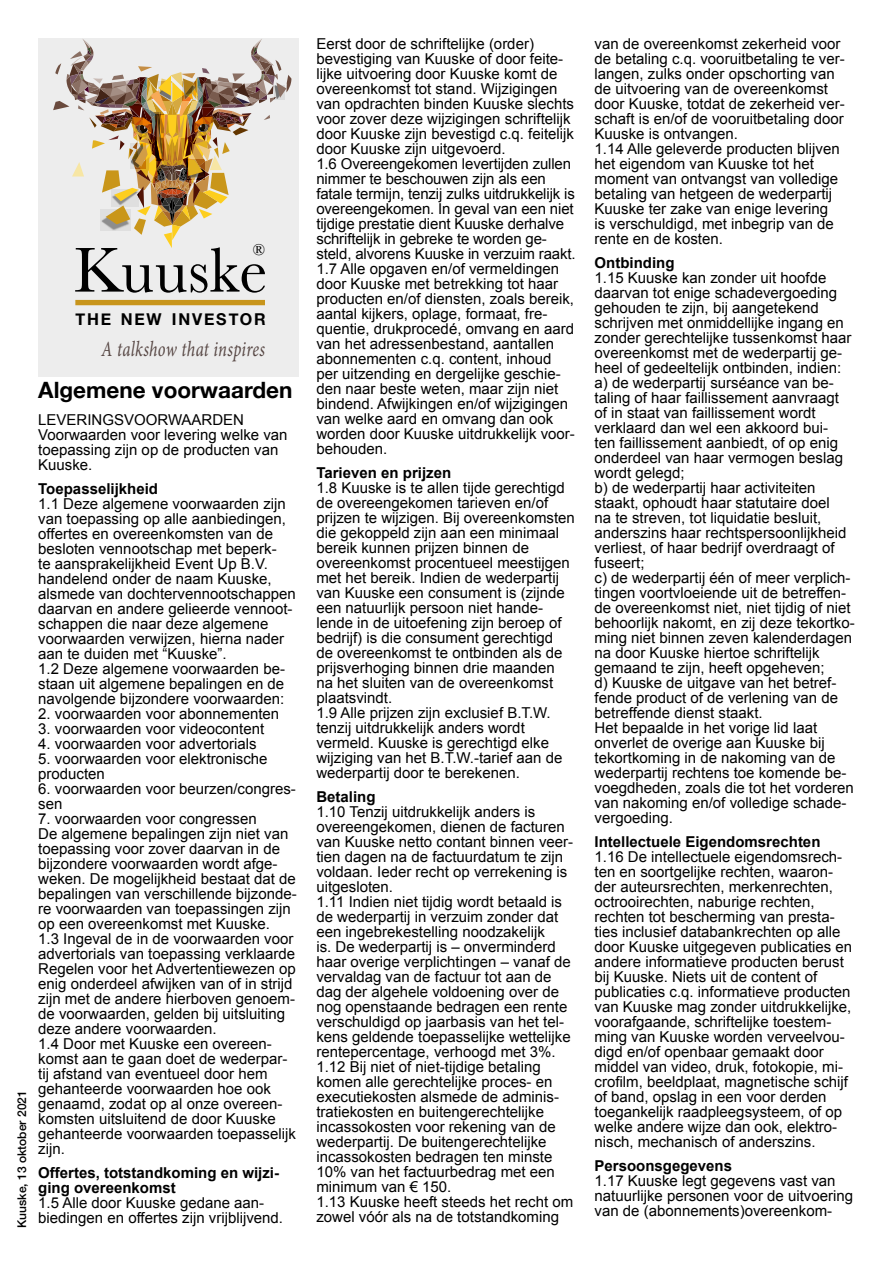
<style>
.page{position:relative;width:893px;height:1263px;background:#fff}
.page>*{position:absolute;margin:0;border:0;box-sizing:border-box;transform-origin:0 0}
.t1{font:65.85px "Baskerville";color:#000}
.t2{font:700 22.5px "Helvetica Neue";color:#000}
.t3{font:italic 21.6px "Minion Pro";letter-spacing:.015em;color:#574744;scale:.76 1}
.t4{font:16.5px "Baskerville";color:#000}
.t5{font:700 16.35px "Helvetica Neue";letter-spacing:.115em;color:#000}
.t6{font:15px/15px "Arial";color:#000}
.t7{font:700 15px/15px "Arial";color:#000}
.t8{font:500 12px "Helvetica Neue";color:#000}
</style>
<div class="page">
<div style="left:38px;top:38px;width:260px;height:338px;background:#ededed"></div>
<img style="left:53px;top:39px;width:238px;height:209px">
<div style="left:75px;top:300px;width:190px;height:5px;background:#c8951c"></div>
<p class="t8" style="left:12px;top:1228px;width:139px;rotate:-90deg">Kuuske, 13 oktober 2021</p>
<p class="t4" style="left:253px;top:239px;width:14px">®</p>
<h1 class="t1" style="left:73px;top:228px;width:196px">Kuuske</h1>
<p class="t5" style="left:76px;top:307px;width:192px">THE NEW INVESTOR</p>
<h3 class="t3" style="left:102px;top:334px;width:217px">A talkshow that inspires</h3>
<h2 class="t2" style="left:38px;top:373px;width:256px">Algemene voorwaarden</h2>
<p class="t6" style="left:38px;top:412px;width:251px">LEVERINGSVOORWAARDEN<br>Voorwaarden voor levering welke van toepassing zijn op de producten van<br>Kuuske.</p>
<p class="t7" style="left:38px;top:481px;width:121px">Toepasselijkheid</p>
<p class="t6" style="left:38px;top:496px;width:259px">1.1 Deze algemene voorwaarden zijn van toepassing op alle aanbiedingen, offertes en overeenkomsten van de besloten vennootschap met beperk-<br>te aansprakelijkheid Event Up B.V. handelend onder de naam Kuuske, alsmede van dochtervennootschappen daarvan en andere gelieerde vennoot&shy;schappen die naar deze algemene voorwaarden verwijzen, hierna nader aan te duiden met “Kuuske”.<br>1.2 Deze algemene voorwaarden be&shy;staan uit algemene bepalingen en de navolgende bijzondere voorwaarden:</p>
<p class="t6" style="left:38px;top:706px;width:242px">2. voorwaarden voor abonnementen</p>
<p class="t6" style="left:38px;top:721px;width:227px">3. voorwaarden voor videocontent</p>
<p class="t6" style="left:38px;top:736px;width:220px">4. voorwaarden voor advertorials</p>
<p class="t6" style="left:38px;top:751px;width:231px">5. voorwaarden voor elektronische producten</p>
<p class="t6" style="left:38px;top:781px;width:259px">6. voorwaarden voor beurzen/congres&shy;sen</p>
<p class="t6" style="left:38px;top:811px;width:260px">7. voorwaarden voor congressen<br>De algemene bepalingen zijn niet van toepassing voor zover daarvan in de bijzondere voorwaarden wordt afge&shy;weken. De mogelijkheid bestaat dat de bepalingen van verschillende bijzonde&shy;re voorwaarden van toepassingen zijn op een overeenkomst met Kuuske.<br>1.3 Ingeval de in de voorwaarden voor advertorials van toepassing verklaarde Regelen voor het Advertentiewezen op enig onderdeel afwijken van of in strijd zijn met de andere hierboven genoem&shy;de voorwaarden, gelden bij uitsluiting deze andere voorwaarden.<br>1.4 Door met Kuuske een overeen&shy;komst aan te gaan doet de wederpar&shy;tij afstand van eventueel door hem gehanteerde voorwaarden hoe ook genaamd, zodat op al onze overeen&shy;komsten uitsluitend de door Kuuske gehanteerde voorwaarden toepasselijk zijn.</p>
<p class="t7" style="left:38px;top:1165px;width:242px">Offertes, totstandkoming en wijzi&shy;ging overeenkomst</p>
<p class="t6" style="left:38px;top:1195px;width:246px">1.5 Alle door Kuuske gedane aan&shy;biedingen en offertes zijn vrijblijvend.</p>
<p class="t6" style="left:316px;top:37px;width:261px">Eerst door de schriftelijke (order) bevestiging van Kuuske of door feite&shy;lijke uitvoering door Kuuske komt de overeenkomst tot stand. Wijzigingen van opdrachten binden Kuuske slechts voor zover deze wijzigingen schriftelijk door Kuuske zijn bevestigd c.q. feitelijk door Kuuske zijn uitgevoerd.<br>1.6 Overeengekomen levertijden zullen nimmer te beschouwen zijn als een fatale termijn, tenzij zulks uitdrukkelijk is overeengekomen. In geval van een niet tijdige prestatie dient Kuuske derhalve schriftelijk in gebreke te worden ge&shy;steld, alvorens Kuuske in verzuim raakt.<br>1.7 Alle opgaven en/of vermeldingen door Kuuske met betrekking tot haar producten en/of diensten, zoals bereik, aantal kijkers, oplage, formaat, fre&shy;quentie, drukprocedé, omvang en aard van het adressenbestand, aantallen abonnementen c.q. content, inhoud per uitzending en dergelijke geschie&shy;den naar beste weten, maar zijn niet bindend. Afwijkingen en/of wijzigingen van welke aard en omvang dan ook worden door Kuuske uitdrukkelijk voor&shy;behouden.</p>
<p class="t7" style="left:316px;top:466px;width:136px">Tarieven en prijzen</p>
<p class="t6" style="left:316px;top:481px;width:260px">1.8 Kuuske is te allen tijde gerechtigd de overeengekomen tarieven en/of prijzen te wijzigen. Bij overeenkomsten die gekoppeld zijn aan een minimaal bereik kunnen prijzen binnen de overeenkomst procentueel meestijgen met het bereik. Indien de wederpartij van Kuuske een consument is (zijnde een natuurlijk persoon niet hande&shy;lende in de uitoefening zijn beroep of bedrijf) is die consument gerechtigd<br>de overeenkomst te ontbinden als de prijsverhoging binnen drie maanden na het sluiten van de overeenkomst plaatsvindt.<br>1.9 Alle prijzen zijn exclusief B.T.W. tenzij uitdrukkelijk anders wordt vermeld. Kuuske is gerechtigd elke wijziging van het B.T.W.-tarief aan de wederpartij door te berekenen.</p>
<p class="t7" style="left:316px;top:790px;width:61px">Betaling</p>
<p class="t6" style="left:316px;top:805px;width:258px">1.10 Tenzij uitdrukkelijk anders is overeengekomen, dienen de facturen van Kuuske netto contant binnen veer&shy;tien dagen na de factuurdatum te zijn voldaan. Ieder recht op verrekening is uitgesloten.<br>1.11 Indien niet tijdig wordt betaald is de wederpartij in verzuim zonder dat een ingebrekestelling noodzakelijk<br>is. De wederpartij is – onverminderd haar overige verplichtingen – vanaf de vervaldag van de factuur tot aan de dag der algehele voldoening over de nog openstaande bedragen een rente verschuldigd op jaarbasis van het tel&shy;kens geldende toepasselijke wettelijke rentepercentage, verhoogd met 3%.<br>1.12 Bij niet of niet-tijdige betaling komen alle gerechtelijke proces- en executiekosten alsmede de adminis&shy;tratiekosten en buitengerechtelijke incassokosten voor rekening van de wederpartij. De buitengerechtelijke incassokosten bedragen ten minste 10% van het factuurbedrag met een minimum van € 150.<br>1.13 Kuuske heeft steeds het recht om zowel vóór als na de totstandkoming</p>
<p class="t6" style="left:595px;top:37px;width:252px">van de overeenkomst zekerheid voor de betaling c.q. vooruitbetaling te ver&shy;langen, zulks onder opschorting van de uitvoering van de overeenkomst door Kuuske, totdat de zekerheid ver&shy;schaft is en/of de vooruitbetaling door Kuuske is ontvangen.<br>1.14 Alle geleverde producten blijven het eigendom van Kuuske tot het moment van ontvangst van volledige betaling van hetgeen de wederpartij Kuuske ter zake van enige levering<br>is verschuldigd, met inbegrip van de rente en de kosten.</p>
<p class="t7" style="left:595px;top:256px;width:81px">Ontbinding</p>
<p class="t6" style="left:595px;top:271px;width:262px">1.15 Kuuske kan zonder uit hoofde daarvan tot enige schadevergoeding gehouden te zijn, bij aangetekend schrijven met onmiddellijke ingang en zonder gerechtelijke tussenkomst haar overeenkomst met de wederpartij ge&shy;heel of gedeeltelijk ontbinden, indien: a) de wederpartij surséance van be&shy;taling of haar faillissement aanvraagt of in staat van faillissement wordt verklaard dan wel een akkoord bui-<br>ten faillissement aanbiedt, of op enig onderdeel van haar vermogen beslag wordt gelegd;<br>b) de wederpartij haar activiteiten staakt, ophoudt haar statutaire doel<br>na te streven, tot liquidatie besluit, anderszins haar rechtspersoonlijkheid verliest, of haar bedrijf overdraagt of fuseert;<br>c) de wederpartij één of meer verplich&shy;tingen voortvloeiende uit de betreffen&shy;de overeenkomst niet, niet tijdig of niet behoorlijk nakomt, en zij deze tekortko&shy;ming niet binnen zeven kalenderdagen na door Kuuske hiertoe schriftelijk gemaand te zijn, heeft opgeheven;<br>d) Kuuske de uitgave van het betref&shy;fende product of de verlening van de betreffende dienst staakt.<br>Het bepaalde in het vorige lid laat onverlet de overige aan Kuuske bij tekortkoming in de nakoming van de wederpartij rechtens toe komende be&shy;voegdheden, zoals die tot het vorderen van nakoming en/of volledige schade&shy;vergoeding.</p>
<p class="t7" style="left:595px;top:835px;width:227px">Intellectuele Eigendomsrechten</p>
<p class="t6" style="left:595px;top:850px;width:259px">1.16 De intellectuele eigendomsrech&shy;ten en soortgelijke rechten, waaron&shy;der auteursrechten, merkenrechten, octrooirechten, naburige rechten, rechten tot bescherming van presta&shy;ties inclusief databankrechten op alle door Kuuske uitgegeven publicaties en andere informatieve producten berust bij Kuuske. Niets uit de content of publicaties c.q. informatieve producten van Kuuske mag zonder uitdrukkelijke, voorafgaande, schriftelijke toestem&shy;ming van Kuuske worden verveelvou&shy;digd en/of openbaar gemaakt door middel van video, druk, fotokopie, mi&shy;crofilm, beeldplaat, magnetische schijf of band, opslag in een voor derden toegankelijk raadpleegsysteem, of op welke andere wijze dan ook, elektro&shy;nisch, mechanisch of anderszins.</p>
<p class="t7" style="left:595px;top:1159px;width:139px">Persoonsgegevens</p>
<p class="t6" style="left:595px;top:1174px;width:260px">1.17 Kuuske legt gegevens vast van natuurlijke personen voor de uitvoering van de (abonnements)overeenkom-</p>
</div>
